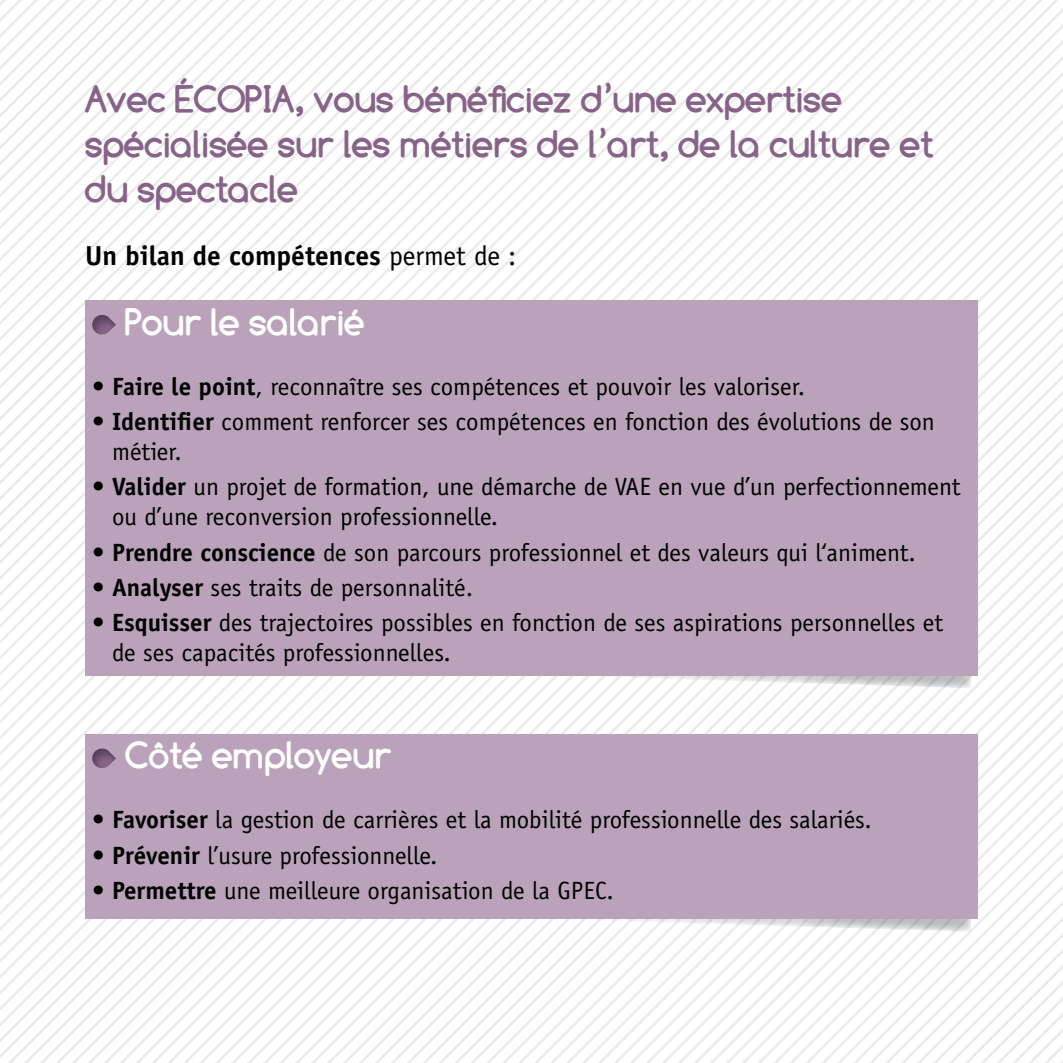
<style>
.page{position:relative;width:1063px;height:1063px;background:#fff}
.page>*{position:absolute;margin:0;border:0;box-sizing:border-box;transform-origin:0 0}
.t1{font:700 37.5px/45px "Comfortaa";color:#876388}
.t2{font:700 37.5px "Comfortaa";color:#fff}
.t3{font:700 27.5px "Officina Sans";color:#000}
.t4{font:25px/30px "Officina Sans";color:#000}
.s1{font-weight:400}
.s2{font-weight:700}
</style>
<div class="page">
<svg style="left:350px;top:0;width:16px;height:1063px"></svg>
<svg style="left:334px;top:0;width:16px;height:1063px"></svg>
<svg style="left:318px;top:0;width:16px;height:1063px"></svg>
<svg style="left:302px;top:0;width:16px;height:1063px"></svg>
<svg style="left:287px;top:0;width:15px;height:1063px"></svg>
<svg style="left:271px;top:0;width:16px;height:1063px"></svg>
<svg style="left:255px;top:0;width:16px;height:1063px"></svg>
<svg style="left:239px;top:0;width:16px;height:1063px"></svg>
<svg style="left:223px;top:0;width:16px;height:1063px"></svg>
<svg style="left:207px;top:0;width:16px;height:1063px"></svg>
<svg style="left:191px;top:0;width:16px;height:1063px"></svg>
<svg style="left:175px;top:0;width:16px;height:1063px"></svg>
<svg style="left:159px;top:0;width:16px;height:1063px"></svg>
<svg style="left:143px;top:0;width:16px;height:1063px"></svg>
<svg style="left:127px;top:0;width:16px;height:1063px"></svg>
<svg style="left:111px;top:0;width:16px;height:1063px"></svg>
<svg style="left:95px;top:0;width:16px;height:1063px"></svg>
<svg style="left:79px;top:0;width:16px;height:1063px"></svg>
<svg style="left:63px;top:0;width:16px;height:1063px"></svg>
<svg style="left:47px;top:0;width:16px;height:1063px"></svg>
<svg style="left:31px;top:0;width:16px;height:1063px"></svg>
<svg style="left:0;top:0;width:31px;height:1063px"></svg>
<svg style="left:997px;top:0;width:16px;height:1063px"></svg>
<svg style="left:1013px;top:0;width:16px;height:1063px"></svg>
<svg style="left:1029px;top:0;width:34px;height:1063px"></svg>
<svg style="left:454px;top:676px;width:517px;height:12px"></svg>
<div style="left:85px;top:300px;width:893px;height:376px;background:#baa2bb"></div>
<div style="left:88px;top:314px;width:30px;height:25px;background:#000;opacity:.35"></div>
<svg style="left:454px;top:918px;width:517px;height:14px"></svg>
<div style="left:85px;top:734px;width:893px;height:184px;background:#baa2bb"></div>
<div style="left:88px;top:747px;width:30px;height:25px;background:#000;opacity:.35"></div>
<h1 class="t1" style="left:85px;top:77px;width:850px">Avec ÉCOPIA, vous bénéficiez d’une expertise spécialisée sur les métiers de l’art, de la culture et du spectacle</h1>
<p class="t3" style="left:85px;top:239px;width:433px">Un bilan de compétences <span class="s1">permet de :</span></p>
<h1 class="t2" style="left:125px;top:300px;width:241px">Pour le salarié</h1>
<p class="t4" style="left:92px;top:371px;width:715px">• <span class="s2">Faire le point</span>, reconnaître ses compétences et pouvoir les valoriser.</p>
<p class="t4" style="left:112px;top:407px;width:824px;text-indent:-20px">• <span class="s2">Identifier</span> comment renforcer ses compétences en fonction des évolutions de son métier.</p>
<p class="t4" style="left:112px;top:472px;width:850px;text-indent:-20px">• <span class="s2">Valider</span> un projet de formation, une démarche de VAE en vue d’un perfectionnement ou d’une reconversion professionnelle.</p>
<p class="t4" style="left:92px;top:537px;width:825px">• <span class="s2">Prendre conscience</span> de son parcours professionnel et des valeurs qui l‘animent.</p>
<p class="t4" style="left:92px;top:573px;width:383px">• <span class="s2">Analyser</span> ses traits de personnalité.</p>
<p class="t4" style="left:112px;top:608px;width:833px;text-indent:-20px">• <span class="s2">Esquisser</span> des trajectoires possibles en fonction de ses aspirations personnelles et de ses capacités professionnelles.</p>
<h1 class="t2" style="left:125px;top:734px;width:267px">Côté employeur</h1>
<p class="t4" style="left:92px;top:805px;width:781px">• <span class="s2">Favoriser</span> la gestion de carrières et la mobilité professionnelle des salariés.</p>
<p class="t4" style="left:92px;top:840px;width:347px">• <span class="s2">Prévenir</span> l’usure professionnelle.</p>
<p class="t4" style="left:92px;top:876px;width:523px">• <span class="s2">Permettre</span> une meilleure organisation de la GPEC.</p>
</div>
